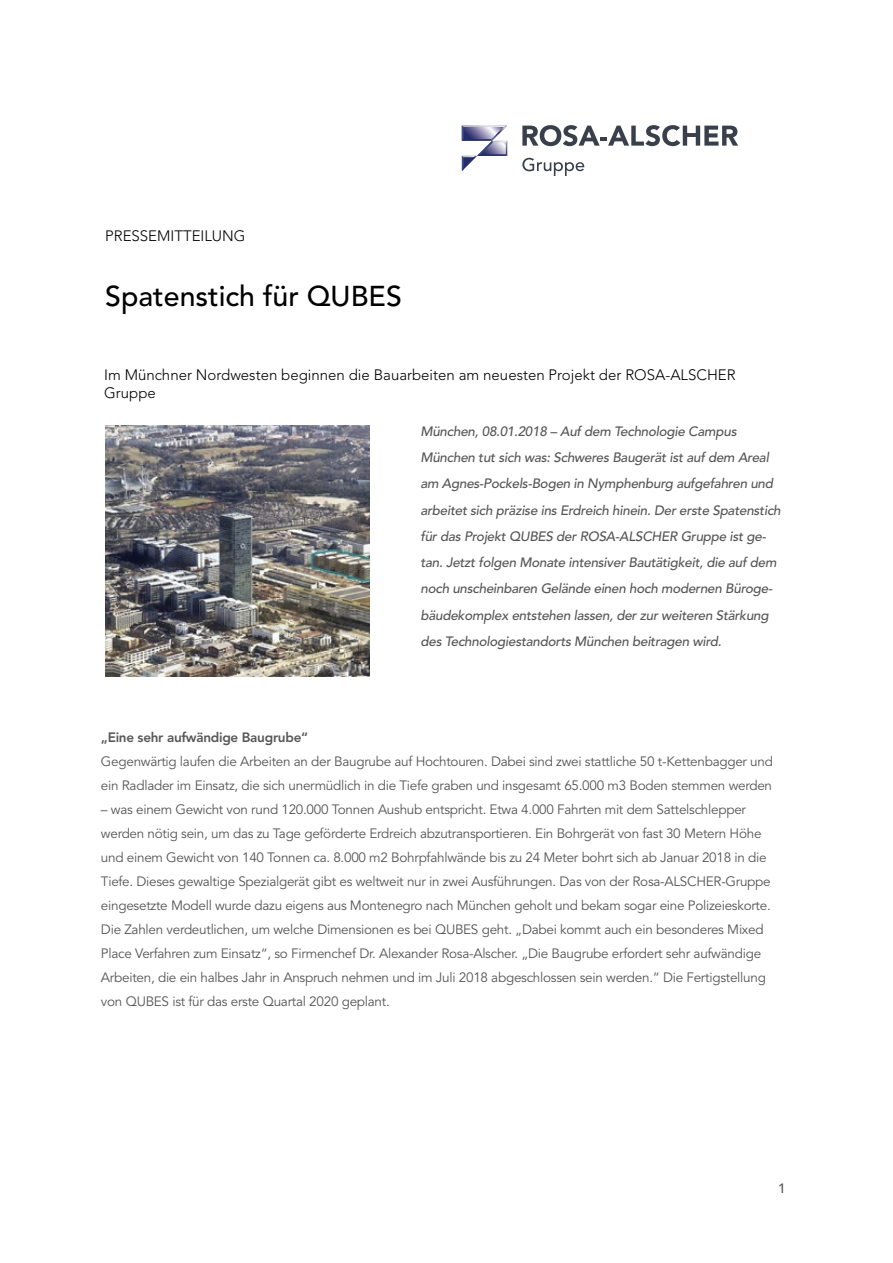
<style>
.page{position:relative;width:893px;height:1263px;background:#fff}
.page>*{position:absolute;margin:0;border:0;box-sizing:border-box;transform-origin:0 0}
.t1{font:500 28.5px "Avenir LT Std";color:#000}
.t2{font:300 15px/18px "Avenir LT Std";color:#000}
.t3{font:13.5px/24px "Avenir LT Std";letter-spacing:-.02em;color:#565656}
.t4{font:italic 500 13.5px/26.2px "Avenir LT Std";letter-spacing:-.02em;color:#565656}
.t5{font:800 13.5px "Avenir LT Std";letter-spacing:-.02em;color:#565656}
.t6{font:500 13.5px "Avenir LT Std";color:#565656}
</style>
<div class="page">
<svg style="left:522px;top:125px;width:216px;height:21px"></svg>
<svg style="left:522px;top:158px;width:62px;height:18px"></svg>
<svg style="left:462px;top:126px;width:45px;height:45px"></svg>
<img style="left:105px;top:426px;width:265px;height:250px">
<p class="t2" style="left:105px;top:227px;width:142px">PRESSEMITTEILUNG</p>
<h1 class="t1" style="left:105px;top:280px;width:298px">Spatenstich für QUBES</h1>
<p class="t2" style="left:104px;top:365px;width:633px">Im Münchner Nordwesten beginnen die Bauarbeiten am neuesten Projekt der ROSA-ALSCHER<br>Gruppe</p>
<p class="t4" style="left:420px;top:418px;width:362px">München, 08.01.2018 – Auf dem Technologie Campus München tut sich was: Schweres Baugerät ist auf dem Areal am Agnes-Pockels-Bogen in Nymphenburg aufgefahren und arbeitet sich präzise ins Erdreich hinein. Der erste Spatenstich für das Projekt QUBES der ROSA-ALSCHER Gruppe ist ge&shy;tan. Jetzt folgen Monate intensiver Bautätigkeit, die auf dem noch unscheinbaren Gelände einen hoch modernen Büroge&shy;bäudekomplex entstehen lassen, der zur weiteren Stärkung des Technologiestandorts München beitragen wird.</p>
<p class="t5" style="left:101px;top:730px;width:209px">„Eine sehr aufwändige Baugrube“</p>
<p class="t3" style="left:101px;top:750px;width:673px">Gegenwärtig laufen die Arbeiten an der Baugrube auf Hochtouren. Dabei sind zwei stattliche 50 t-Kettenbagger und ein Radlader im Einsatz, die sich unermüdlich in die Tiefe graben und insgesamt 65.000 m3 Boden stemmen werden</p>
<p class="t3" style="left:101px;top:798px;width:671px">– was einem Gewicht von rund 120.000 Tonnen Aushub entspricht. Etwa 4.000 Fahrten mit dem Sattelschlepper werden nötig sein, um das zu Tage geförderte Erdreich abzutransportieren. Ein Bohrgerät von fast 30 Metern Höhe und einem Gewicht von 140 Tonnen ca. 8.000 m2 Bohrpfahlwände bis zu 24 Meter bohrt sich ab Januar 2018 in die Tiefe. Dieses gewaltige Spezialgerät gibt es weltweit nur in zwei Ausführungen. Das von der Rosa-ALSCHER-Gruppe eingesetzte Modell wurde dazu eigens aus Montenegro nach München geholt und bekam sogar eine Polizeieskorte.<br>Die Zahlen verdeutlichen, um welche Dimensionen es bei QUBES geht. „Dabei kommt auch ein besonderes Mixed Place Verfahren zum Einsatz“, so Firmenchef Dr. Alexander Rosa-Alscher. „Die Baugrube erfordert sehr aufwändige Arbeiten, die ein halbes Jahr in Anspruch nehmen und im Juli 2018 abgeschlossen sein werden.“ Die Fertigstellung von QUBES ist für das erste Quartal 2020 geplant.</p>
<p class="t6" style="left:778px;top:1181px;width:9px">1</p>
</div>
